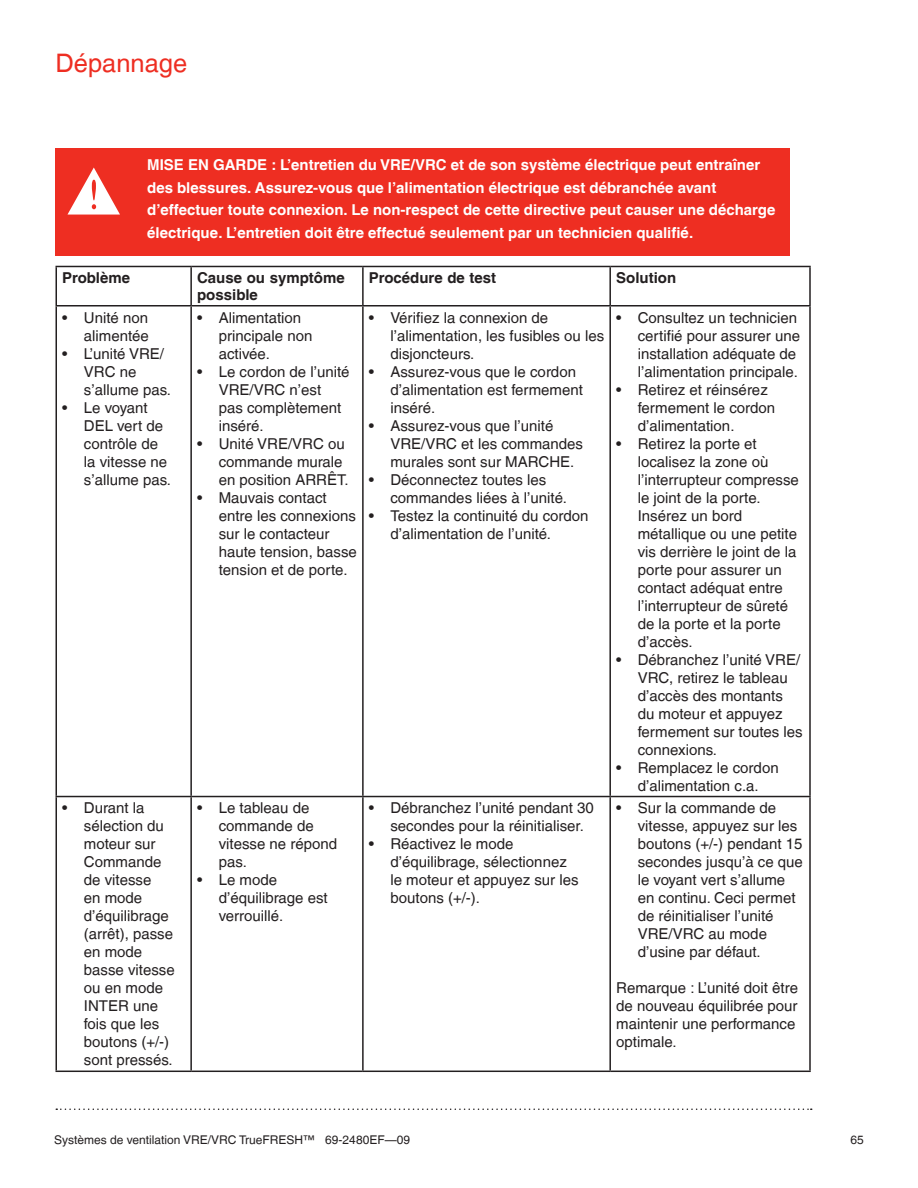
<style>
.page{position:relative;width:918px;height:1188px;background:#fff}
.page>*{position:absolute;margin:0;border:0;box-sizing:border-box;transform-origin:0 0}
.Heading_1{font:25.5px "Helvetica LT";color:#ee2e22}
.BULLET_CELL{font:15px/18px "Helvetica LT";color:#231f20}
.Caution{font:700 15px/22.5px "Helvetica LT";color:#fff}
.Body{font:15px/18px "Helvetica LT";color:#231f20}
.Table_Header{font:700 15px/16.5px "Helvetica LT";color:#231f20}
.t1{font:12px "Helvetica LT";color:#231f20}
</style>
<div class="page">
<div style="left:56px;top:148px;width:734px;height:108px;background:#ee2e22"></div>
<svg style="left:68px;top:168px;width:52px;height:47px"></svg>
<hr style="left:56px;top:266px;width:135px;height:1px;background:#231f20">
<hr style="left:56px;top:267px;width:1px;height:38px;background:#231f20">
<hr style="left:191px;top:266px;width:172px;height:1px;background:#231f20">
<hr style="left:190px;top:267px;width:2px;height:38px;background:#231f20">
<hr style="left:363px;top:266px;width:247px;height:1px;background:#231f20">
<hr style="left:362px;top:267px;width:2px;height:38px;background:#231f20">
<hr style="left:610px;top:266px;width:201px;height:1px;background:#231f20">
<hr style="left:609px;top:267px;width:2px;height:38px;background:#231f20">
<hr style="left:809px;top:267px;width:2px;height:38px;background:#231f20">
<hr style="left:56px;top:305px;width:135px;height:2px;background:#231f20">
<hr style="left:56px;top:307px;width:1px;height:489px;background:#231f20">
<hr style="left:191px;top:305px;width:172px;height:2px;background:#231f20">
<hr style="left:190px;top:307px;width:2px;height:489px;background:#231f20">
<hr style="left:363px;top:305px;width:247px;height:2px;background:#231f20">
<hr style="left:362px;top:307px;width:2px;height:489px;background:#231f20">
<hr style="left:610px;top:305px;width:201px;height:2px;background:#231f20">
<hr style="left:609px;top:307px;width:2px;height:489px;background:#231f20">
<hr style="left:809px;top:307px;width:2px;height:489px;background:#231f20">
<hr style="left:56px;top:796px;width:135px;height:1px;background:#231f20">
<hr style="left:56px;top:797px;width:1px;height:274px;background:#231f20">
<hr style="left:191px;top:796px;width:172px;height:1px;background:#231f20">
<hr style="left:190px;top:797px;width:2px;height:274px;background:#231f20">
<hr style="left:363px;top:796px;width:247px;height:1px;background:#231f20">
<hr style="left:362px;top:797px;width:2px;height:274px;background:#231f20">
<hr style="left:610px;top:796px;width:201px;height:1px;background:#231f20">
<hr style="left:609px;top:797px;width:2px;height:274px;background:#231f20">
<hr style="left:809px;top:797px;width:2px;height:274px;background:#231f20">
<hr style="left:56px;top:1071px;width:135px;height:1px;background:#231f20">
<hr style="left:191px;top:1071px;width:172px;height:1px;background:#231f20">
<hr style="left:363px;top:1071px;width:247px;height:1px;background:#231f20">
<hr style="left:610px;top:1071px;width:201px;height:1px;background:#231f20">
<svg style="left:56px;top:1108px;width:756px;height:2px"></svg>
<p class="Heading_1" style="left:56px;top:49px;width:133px">Dépannage</p>
<p class="Caution" style="left:147px;top:153px;width:630px">MISE EN GARDE : L’entretien du VRE/VRC et de son système électrique peut entraîner des blessures. Assurez-vous que l’alimentation électrique est débranchée avant d’effectuer toute connexion. Le non-respect de cette directive peut causer une décharge électrique. L’entretien doit être effectué seulement par un technicien qualifié.</p>
<p class="Table_Header" style="left:62px;top:270px;width:69px">Problème</p>
<p class="Table_Header" style="left:197px;top:270px;width:149px">Cause ou symptôme possible</p>
<p class="Table_Header" style="left:369px;top:270px;width:129px">Procédure de test</p>
<p class="Table_Header" style="left:616px;top:270px;width:61px">Solution</p>
<p class="BULLET_CELL" style="left:62px;top:308px;width:88px;text-align:right">• Unité non alimentée</p>
<p class="BULLET_CELL" style="left:84px;top:344px;width:89px;text-indent:-22px">• L’unité VRE/<br>VRC ne s’allume pas.</p>
<p class="BULLET_CELL" style="left:84px;top:398px;width:89px;text-indent:-22px">• Le voyant<br>DEL vert de contrôle de la vitesse ne s’allume pas.</p>
<p class="BULLET_CELL" style="left:390px;top:308px;width:215px;text-indent:-22px">• Vérifiez la connexion de l’alimentation, les fusibles ou les disjoncteurs.</p>
<p class="BULLET_CELL" style="left:390px;top:362px;width:194px;text-indent:-22px">• Assurez-vous que le cordon d’alimentation est fermement inséré.</p>
<p class="BULLET_CELL" style="left:390px;top:416px;width:194px;text-indent:-22px">• Assurez-vous que l’unité<br>VRE/VRC et les commandes murales sont sur MARCHE.</p>
<p class="BULLET_CELL" style="left:390px;top:470px;width:178px;text-indent:-22px">• Déconnectez toutes les commandes liées à l’unité.</p>
<p class="BULLET_CELL" style="left:390px;top:506px;width:200px;text-indent:-22px">• Testez la continuité du cordon d’alimentation de l’unité.</p>
<p class="BULLET_CELL" style="left:638px;top:308px;width:164px;text-indent:-22px">• Consultez un technicien certifié pour assurer une installation adéquate de l’alimentation principale.</p>
<p class="BULLET_CELL" style="left:638px;top:380px;width:139px;text-indent:-22px">• Retirez et réinsérez fermement le cordon d’alimentation.</p>
<p class="BULLET_CELL" style="left:638px;top:434px;width:163px;text-indent:-22px">• Retirez la porte et localisez la zone où l’interrupteur compresse le joint de la porte.<br>Insérez un bord métallique ou une petite vis derrière le joint de la porte pour assurer un contact adéquat entre l’interrupteur de sûreté de la porte et la porte d’accès.</p>
<p class="BULLET_CELL" style="left:638px;top:650px;width:166px;text-indent:-22px">• Débranchez l’unité VRE/<br>VRC, retirez le tableau d’accès des montants du moteur et appuyez fermement sur toutes les connexions.</p>
<p class="BULLET_CELL" style="left:616px;top:758px;width:164px;text-align:center">• Remplacez le cordon d’alimentation c.a.</p>
<p class="BULLET_CELL" style="left:219px;top:308px;width:95px;text-indent:-22px">• Alimentation principale non activée.</p>
<p class="BULLET_CELL" style="left:219px;top:362px;width:132px;text-indent:-22px">• Le cordon de l’unité<br>VRE/VRC n’est<br>pas complètement inséré.</p>
<p class="BULLET_CELL" style="left:219px;top:434px;width:131px;text-indent:-22px">• Unité VRE/VRC ou commande murale en position ARRÊT.</p>
<p class="BULLET_CELL" style="left:219px;top:488px;width:140px;text-indent:-22px">• Mauvais contact entre les connexions sur le contacteur haute tension, basse tension et de porte.</p>
<p class="BULLET_CELL" style="left:84px;top:799px;width:92px;text-indent:-22px">• Durant la sélection du moteur sur<br>Commande de vitesse<br>en mode d’équilibrage (arrêt), passe en mode basse vitesse ou en mode<br>INTER une fois que les boutons (+/-) sont pressés.</p>
<p class="BULLET_CELL" style="left:219px;top:799px;width:120px;text-indent:-22px">• Le tableau de commande de vitesse ne répond pas.</p>
<p class="BULLET_CELL" style="left:219px;top:871px;width:111px;text-indent:-22px">• Le mode d’équilibrage est verrouillé.</p>
<p class="BULLET_CELL" style="left:390px;top:799px;width:205px;text-indent:-22px">• Débranchez l’unité pendant 30 secondes pour la réinitialiser.</p>
<p class="BULLET_CELL" style="left:390px;top:835px;width:190px;text-indent:-22px">• Réactivez le mode d’équilibrage, sélectionnez le moteur et appuyez sur les boutons (+/-).</p>
<p class="BULLET_CELL" style="left:638px;top:799px;width:167px;text-indent:-22px">• Sur la commande de vitesse, appuyez sur les boutons (+/-) pendant 15 secondes jusqu’à ce que le voyant vert s’allume en continu. Ceci permet de réinitialiser l’unité<br>VRE/VRC au mode d’usine par défaut.</p>
<p class="Body" style="left:616px;top:979px;width:183px">Remarque : L’unité doit être de nouveau équilibrée pour maintenir une performance optimale.</p>
<p class="t1" style="left:54px;top:1133px;width:358px">Systèmes de ventilation VRE/VRC TrueFRESH™ 69-2480EF—09</p>
<p class="t1" style="left:851px;top:1133px;width:15px">65</p>
</div>
